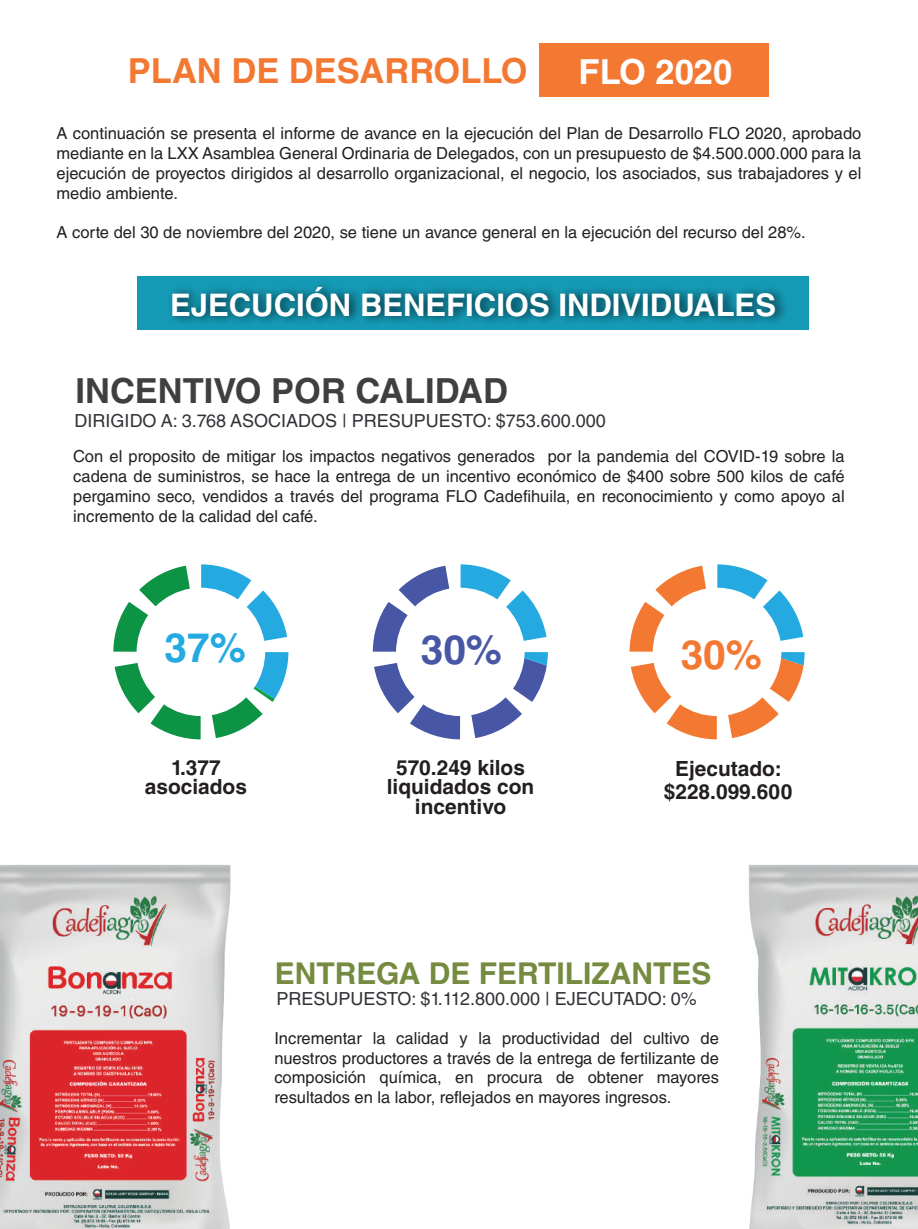
<style>
.page{position:relative;width:918px;height:1229px;background:#fff}
.page>*{position:absolute;margin:0;border:0;box-sizing:border-box;transform-origin:0 0}
.t1{font:700 40.65px "Helvetica LT Std";color:#24aae1}
.t2{font:700 40.65px "Helvetica LT Std";color:#4857a5}
.t3{font:700 40.65px "Helvetica LT Std";color:#f37933}
.t4{font:700 34.5px "Helvetica LT Std";color:#3f3e41}
.t5{font:700 34.5px "Helvetica LT Std";color:#f37933}
.t6{font:700 34.5px "Helvetica LT Std";color:#fff}
.t7{font:700 31.05px "Helvetica LT Std";color:#fff}
.t8{font:700 30px "Helvetica LT Std";color:#748b40}
.t9{font:700 20.85px/19.2px "Helvetica LT Std";color:#231f20;text-align:center}
.t10{font:18px "Helvetica LT Std";color:#343238}
.t11{font:16.5px/19.8px "Helvetica LT Std";color:#231f20;text-align:justify}
</style>
<div class="page">
<img style="left:0;top:865px;width:231px;height:363px">
<div style="left:137px;top:276px;width:672px;height:53px;background:#159ab5"></div>
<img style="left:161px;top:284px;width:632px;height:46px">
<img style="left:749px;top:865px;width:169px;height:363px">
<div style="left:539px;top:44px;width:230px;height:53px;background:#f37933"></div>
<svg style="left:212px;top:652px;width:76px;height:86px"></svg>
<svg style="left:201px;top:564px;width:86px;height:76px"></svg>
<svg style="left:115px;top:663px;width:86px;height:76px"></svg>
<svg style="left:113px;top:565px;width:77px;height:86px"></svg>
<svg style="left:471px;top:652px;width:77px;height:86px"></svg>
<svg style="left:461px;top:564px;width:86px;height:76px"></svg>
<svg style="left:374px;top:663px;width:86px;height:76px"></svg>
<svg style="left:373px;top:565px;width:76px;height:86px"></svg>
<svg style="left:728px;top:652px;width:77px;height:86px"></svg>
<svg style="left:717px;top:564px;width:86px;height:76px"></svg>
<svg style="left:631px;top:663px;width:86px;height:76px"></svg>
<svg style="left:630px;top:565px;width:76px;height:86px"></svg>
<h2 class="t5" style="left:128px;top:50px;width:401px">PLAN DE DESARROLLO</h2>
<h2 class="t6" style="left:579px;top:51px;width:155px">FLO 2020</h2>
<p class="t11" style="left:57px;top:123px;width:806px">A continuación se presenta el informe de avance en la ejecución del Plan de Desarrollo FLO 2020, aprobado mediante en la LXX Asamblea General Ordinaria de Delegados, con un presupuesto de $4.500.000.000 para la ejecución de proyectos dirigidos al desarrollo organizacional, el negocio, los asociados, sus trabajadores y el medio ambiente.</p>
<p class="t11" style="left:57px;top:222px;width:751px">A corte del 30 de noviembre del 2020, se tiene un avance general en la ejecución del recurso del 28%.</p>
<h3 class="t7" style="left:170px;top:286px;width:607px">EJECUCIÓN BENEFICIOS INDIVIDUALES</h3>
<h2 class="t4" style="left:76px;top:369px;width:434px">INCENTIVO POR CALIDAD</h2>
<p class="t10" style="left:75px;top:410px;width:533px">DIRIGIDO A: 3.768 ASOCIADOS | PRESUPUESTO: $753.600.000</p>
<p class="t11" style="left:73px;top:446px;width:773px">Con el proposito de mitigar los impactos negativos generados por la pandemia del COVID-19 sobre la cadena de suministros, se hace la entrega de un incentivo económico de $400 sobre 500 kilos de café pergamino seco, vendidos a través del programa FLO Cadefihuila, en reconocimiento y como apoyo al incremento de la calidad del café.</p>
<h1 class="t1" style="left:165px;top:622px;width:83px">37%</h1>
<p class="t9" style="left:145px;top:757px;width:104px">1.377 asociados</p>
<h1 class="t2" style="left:421px;top:625px;width:83px">30%</h1>
<h1 class="t3" style="left:681px;top:630px;width:83px">30%</h1>
<p class="t9" style="left:387px;top:758px;width:149px">570.249 kilos liquidados con incentivo</p>
<p class="t9" style="left:664px;top:756px;width:130px;line-height:23px">Ejecutado: $228.099.600</p>
<h3 class="t8" style="left:275px;top:955px;width:438px">ENTREGA DE FERTILIZANTES</h3>
<p class="t10" style="left:277px;top:987px;width:422px">PRESUPUESTO: $1.112.800.000 | EJECUTADO: 0%</p>
<p class="t11" style="left:274px;top:1027px;width:446px">Incrementar la calidad y la productividad del cultivo de nuestros productores a través de la entrega de fertilizante de composición química, en procura de obtener mayores resultados en la labor, reflejados en mayores ingresos.</p>
</div>
